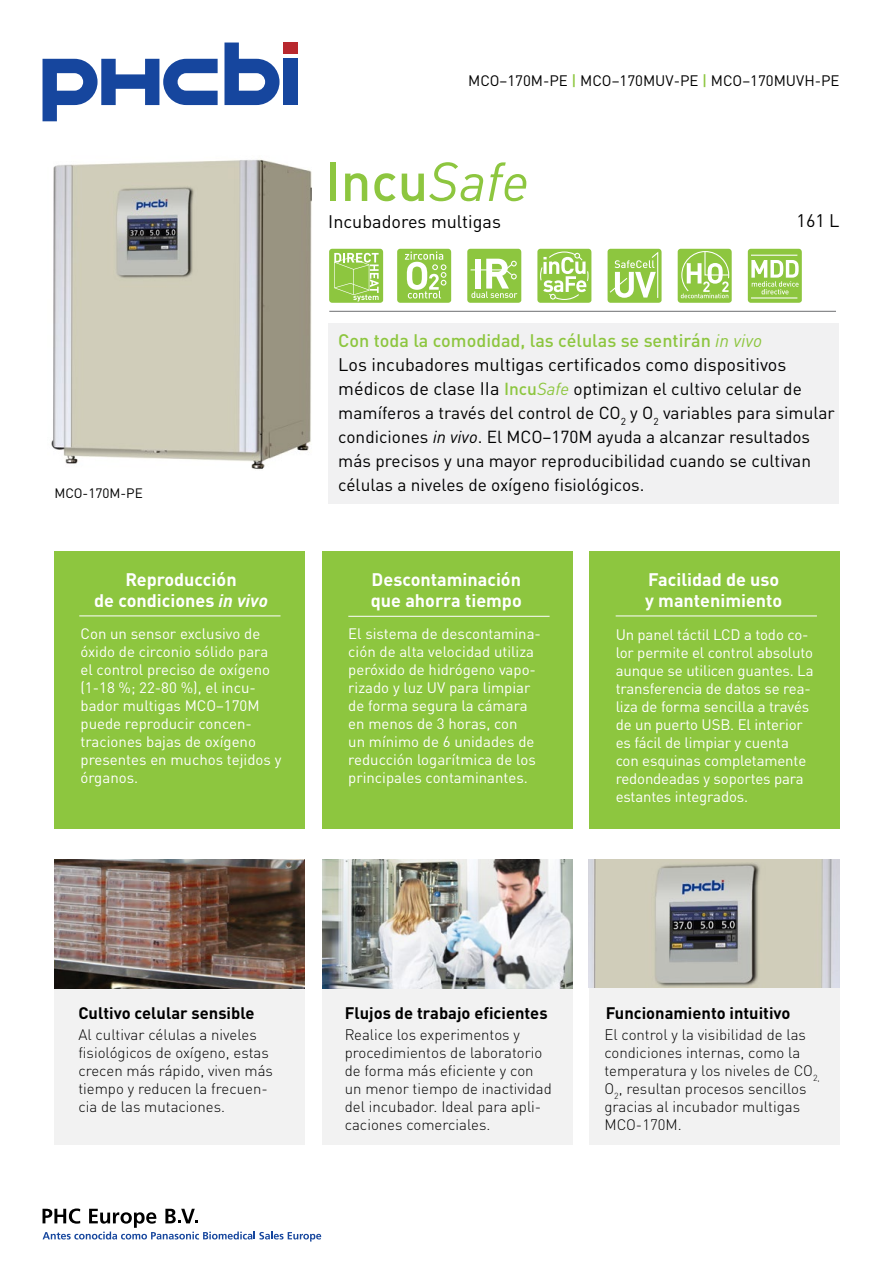
<style>
.page{position:relative;width:893px;height:1263px;background:#fff}
.page>*{position:absolute;margin:0;border:0;box-sizing:border-box;transform-origin:0 0}
.t1{font:500 54px "DINOT";color:#8dc63f}
.t2{font:18px/24px "DINOT";color:#000}
.t3{font:700 18px/21.6px "DINOT";color:#fff}
.t4{font:17.25px/24px "DINOT";color:#000}
.t5{font:700 16.5px "DINOT";color:#000}
.t6{font:15px/18px "DINOT";color:#fff}
.t7{font:300 15px/18px "DINOT";color:#000}
.t8{font:15px "DINOT";color:#000}
.t9{font:13.5px "DINOT";color:#000}
.s1{font-weight:500;color:#8dc63f}
.s2{font-style:italic}
.s3{font-weight:400;font-style:italic}
.s4{font-style:italic;color:#8dc63f}
.s5{font-size:18px}
</style>
<div class="page">
<div style="left:283px;top:59px;width:15px;height:46px;background:#16469e"></div>
<svg style="left:43px;top:59px;width:175px;height:62px"></svg>
<svg style="left:224px;top:43px;width:56px;height:62px"></svg>
<div style="left:283px;top:43px;width:15px;height:11px;background:#b8282e"></div>
<svg style="left:43px;top:1208px;width:278px;height:33px"></svg>
<div style="left:328px;top:324px;width:510px;height:180px;background:#f1f1f2"></div>
<hr style="left:329px;top:311px;width:507px;height:1px;background:#6d6e71">
<div style="left:54px;top:551px;width:250px;height:278px;background:#8dc63f"></div>
<div style="left:54px;top:859px;width:250px;height:285px;background:#f2f2f2"></div>
<div style="left:322px;top:859px;width:250px;height:285px;background:#f2f2f2"></div>
<div style="left:589px;top:859px;width:250px;height:285px;background:#f2f2f2"></div>
<div style="left:322px;top:551px;width:250px;height:278px;background:#8dc63f"></div>
<div style="left:589px;top:551px;width:250px;height:278px;background:#8dc63f"></div>
<hr style="left:79px;top:616px;width:202px;height:1px;background:#fff">
<hr style="left:348px;top:616px;width:202px;height:1px;background:#fff">
<hr style="left:616px;top:616px;width:201px;height:1px;background:#fff">
<img style="left:322px;top:859px;width:250px;height:129px">
<img style="left:54px;top:859px;width:251px;height:129px">
<svg style="left:397px;top:249px;width:54px;height:54px;background:#a7d36b"></svg>
<svg style="left:467px;top:249px;width:54px;height:54px"></svg>
<hr style="left:471px;top:269px;width:33px;height:1px;background:#fff">
<svg style="left:537px;top:249px;width:54px;height:54px"></svg>
<svg style="left:608px;top:249px;width:54px;height:54px"></svg>
<svg style="left:678px;top:249px;width:54px;height:54px;background:#a7d36c"></svg>
<svg style="left:748px;top:249px;width:54px;height:54px;background:#a8d36c"></svg>
<hr style="left:751px;top:255px;width:46px;height:1px;background:#fff">
<hr style="left:751px;top:297px;width:46px;height:1px;background:#fff">
<svg style="left:329px;top:249px;width:54px;height:54px;background:#a0cf60"></svg>
<svg style="left:350px;top:257px;width:19px;height:8px"></svg>
<svg style="left:350px;top:283px;width:19px;height:7px"></svg>
<svg style="left:353px;top:264px;width:16px;height:6px"></svg>
<img style="left:589px;top:859px;width:250px;height:128px">
<img style="left:51px;top:159px;width:261px;height:310px">
<p class="t8" style="left:468px;top:71px;width:373px">MCO–170M-PE <span class="s1">|</span> MCO–170MUV-PE <span class="s1">|</span> MCO–170MUVH-PE</p>
<p class="t9" style="left:54px;top:484px;width:90px">MCO-170M-PE</p>
<p class="t3" style="left:94px;top:568px;width:175px;text-align:center">Reproducción<br>de condiciones <span class="s2">in vivo</span></p>
<p class="t6" style="left:80px;top:624px;width:202px">Con un sensor exclusivo de óxido de circonio sólido para el control preciso de oxígeno (1-18 %; 22-80 %), el incu&shy;bador multigas MCO–170M puede reproducir concen&shy;traciones bajas de oxígeno presentes en muchos tejidos y órganos.</p>
<h1 class="t1" style="left:325px;top:147px;width:206px">Incu<span class="s3">Safe</span></h1>
<p class="t2" style="left:328px;top:209px;width:174px">Incubadores multigas</p>
<p class="t2" style="left:797px;top:208px;width:44px">161 L</p>
<p class="t2" style="left:338px;top:329px;width:450px"><span class="s1">Con toda la comodidad, las células se sentirán</span> <span class="s4">in vivo<br></span>Los incubadores multigas certificados como dispositivos</p>
<p class="t4" style="left:338px;top:377px;width:498px"><span class="s5">médicos de clase IIa</span> <span class="s1">Incu</span><span class="s4">Safe</span> optimizan el cultivo celular de mamíferos a través del control de CO<sub>2</sub> y O<sub>2</sub> variables para simular condiciones <span class="s2">in vivo</span>. El MCO–170M ayuda a alcanzar resultados más precisos y una mayor reproducibilidad cuando se cultivan células a niveles de oxígeno fisiológicos.</p>
<p class="t3" style="left:371px;top:568px;width:152px">Descontaminación que ahorra tiempo</p>
<p class="t6" style="left:348px;top:624px;width:194px">El sistema de descontamina&shy;ción de alta velocidad utiliza peróxido de hidrógeno vapo&shy;rizado y luz UV para limpiar de forma segura la cámara en menos de 3 horas, con<br>un mínimo de 6 unidades de reducción logarítmica de los principales contaminantes.</p>
<p class="t3" style="left:645px;top:568px;width:139px">Facilidad de uso y mantenimiento</p>
<p class="t6" style="left:616px;top:625px;width:199px">Un panel táctil LCD a todo co&shy;lor permite el control absoluto aunque se utilicen guantes. La transferencia de datos se rea&shy;liza de forma sencilla a través de un puerto USB. El interior es fácil de limpiar y cuenta con esquinas completamente redondeadas y soportes para estantes integrados.</p>
<p class="t5" style="left:78px;top:1002px;width:178px">Cultivo celular sensible</p>
<p class="t5" style="left:345px;top:1002px;width:204px">Flujos de trabajo eficientes</p>
<p class="t7" style="left:78px;top:1025px;width:196px">Al cultivar células a niveles fisiológicos de oxígeno, estas crecen más rápido, viven más tiempo y reducen la frecuen&shy;cia de las mutaciones.</p>
<p class="t7" style="left:345px;top:1025px;width:209px">Realice los experimentos y procedimientos de laboratorio de forma más eficiente y con un menor tiempo de inactividad del incubador. Ideal para apli&shy;caciones comerciales.</p>
<p class="t5" style="left:606px;top:1002px;width:186px">Funcionamiento intuitivo</p>
<p class="t7" style="left:604px;top:1025px;width:217px">El control y la visibilidad de las condiciones internas, como la temperatura y los niveles de CO<sub>2,<br></sub>O<sub>2</sub>, resultan procesos sencillos gracias al incubador multigas<br>MCO-170M.</p>
</div>
